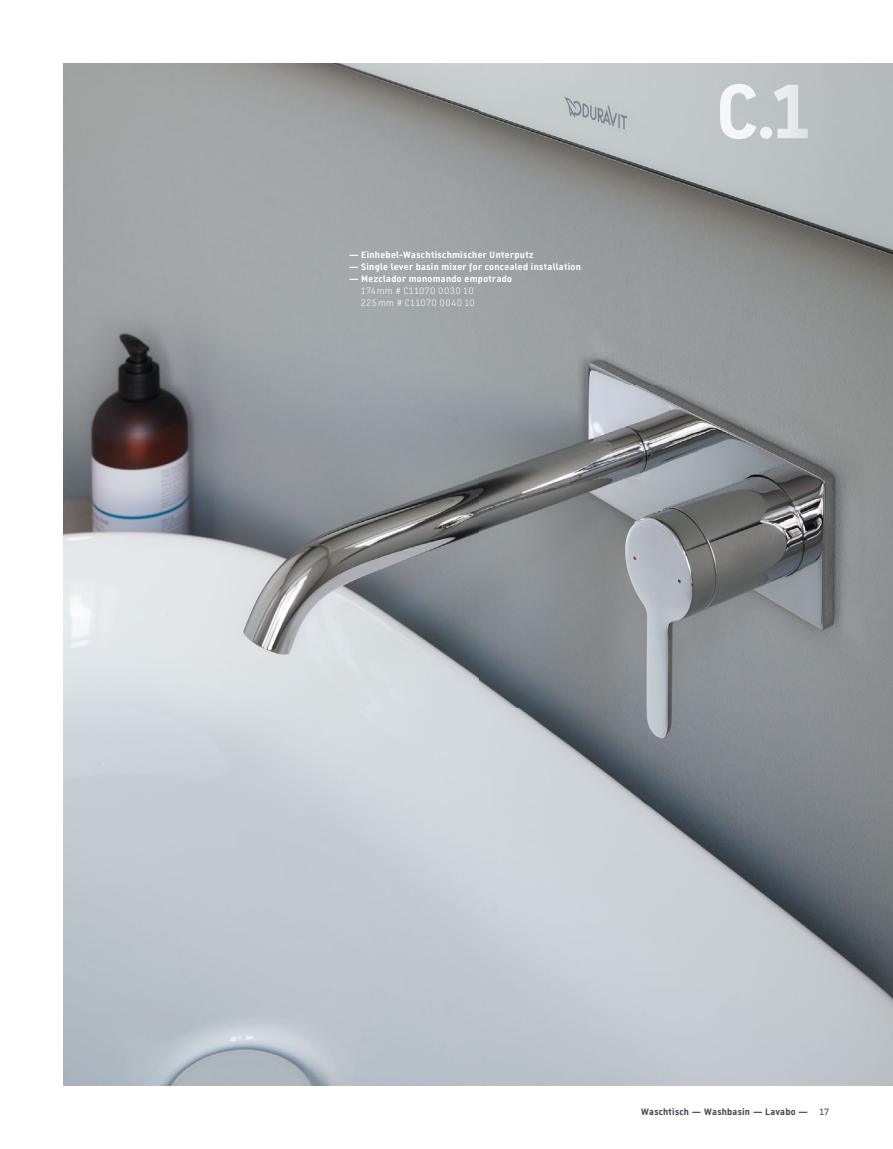
<style>
.page{position:relative;width:893px;height:1149px;background:#fff}
.page>*{position:absolute;margin:0;border:0;box-sizing:border-box;transform-origin:0 0}
.t1{font:700 9px "Dura Sans 2014 c";letter-spacing:.035em;color:#fff}
.t2{font:300 9px/12px "Dura Sans 2014 c";letter-spacing:.05em;color:#fff}
.t3{font:700 9px "Dura Sans 2014 c";letter-spacing:.03em;color:#3d484d}
.t4{font:9px "Dura Sans 2014 c";color:#3d484d}
</style>
<div class="page">
<img style="left:64px;top:64px;width:829px;height:1020px">
<svg style="left:720px;top:84px;width:88px;height:55px"></svg>
<p class="t1" style="left:349px;top:251px;width:186px">— Einhebel-Waschtischmischer Unterputz</p>
<p class="t1" style="left:349px;top:263px;width:233px">— Single lever basin mixer for concealed installation</p>
<p class="t1" style="left:349px;top:275px;width:164px">— Mezclador monomando empotrado</p>
<p class="t2" style="left:361px;top:285px;width:115px">174 mm # C11070 0030 10<br>225 mm # C11070 0040 10</p>
<p class="t3" style="left:641px;top:1107px;width:168px">Waschtisch — Washbasin — Lavabo —</p>
<p class="t4" style="left:819px;top:1107px;width:11px">17</p>
</div>
